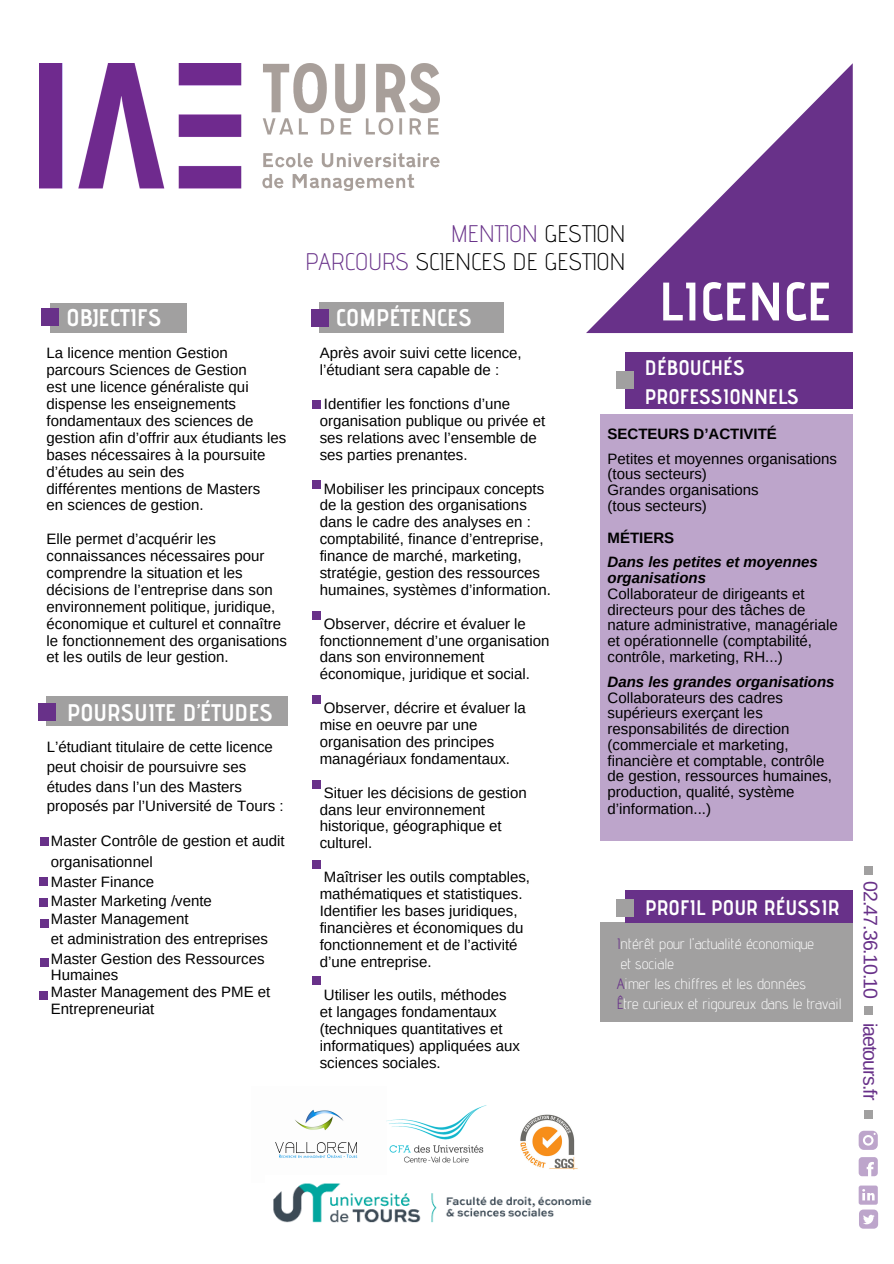
<style>
.page{position:relative;width:894px;height:1264px;background:#fff}
.page>*{position:absolute;margin:0;border:0;box-sizing:border-box;transform-origin:0 0}
.t1{font:700 54px "Advent Pro";color:#fff}
.t2{font:700 24px "Advent Pro";color:#fff}
.t3{font:300 24px "Advent Pro";color:#000}
.t4{font:300 24px "Advent Pro";color:#683189}
.t5{font:700 21px/29.2px "Advent Pro";color:#fff}
.t6{font:19.5px "Arimo";letter-spacing:-.045em;color:#683189}
.t7{font:15px/17px "Arimo";color:#000}
.t8{font:300 15px "Advent Pro";color:#fff}
.t9{font:italic 700 15px "Arimo";color:#000}
.t10{font:700 15px "Arimo";color:#000}
.s1{color:#000}
.s2{color:#683189}
.s3{font-weight:400;color:#683189}
</style>
<div class="page">
<svg style="left:586px;top:64px;width:266px;height:269px"></svg>
<img style="left:39px;top:63px;width:400px;height:127px">
<div style="left:625px;top:352px;width:227px;height:56px;background:#683189"></div>
<div style="left:50px;top:303px;width:136px;height:30px;background:#a1a0a0"></div>
<div style="left:320px;top:302px;width:183px;height:31px;background:#a1a0a0"></div>
<div style="left:47px;top:696px;width:240px;height:30px;background:#a1a0a0"></div>
<div style="left:38px;top:703px;width:17px;height:17px;background:#683189"></div>
<div style="left:41px;top:308px;width:17px;height:17px;background:#683189"></div>
<div style="left:311px;top:309px;width:17px;height:17px;background:#683189"></div>
<div style="left:616px;top:372px;width:17px;height:17px;background:#a1a0a0"></div>
<div style="left:312px;top:400px;width:9px;height:8px;background:#683189"></div>
<div style="left:312px;top:480px;width:9px;height:8px;background:#683189"></div>
<div style="left:312px;top:611px;width:9px;height:8px;background:#683189"></div>
<div style="left:312px;top:695px;width:9px;height:9px;background:#683189"></div>
<div style="left:312px;top:780px;width:9px;height:8px;background:#683189"></div>
<div style="left:312px;top:860px;width:9px;height:9px;background:#683189"></div>
<div style="left:312px;top:976px;width:9px;height:8px;background:#683189"></div>
<div style="left:40px;top:836px;width:8px;height:9px;background:#683189"></div>
<div style="left:39px;top:877px;width:9px;height:8px;background:#683189"></div>
<div style="left:39px;top:898px;width:9px;height:9px;background:#683189"></div>
<div style="left:40px;top:919px;width:8px;height:8px;background:#683189"></div>
<div style="left:40px;top:957px;width:8px;height:9px;background:#683189"></div>
<div style="left:39px;top:991px;width:9px;height:9px;background:#683189"></div>
<div style="left:600px;top:414px;width:252px;height:427px;background:#bda5cb"></div>
<div style="left:600px;top:922px;width:252px;height:99px;background:#a1a0a0"></div>
<div style="left:625px;top:890px;width:227px;height:33px;background:#683189"></div>
<div style="left:616px;top:899px;width:17px;height:17px;background:#a1a0a0"></div>
<div style="left:863px;top:1006px;width:9px;height:9px;background:#a1a0a0"></div>
<div style="left:863px;top:1109px;width:9px;height:9px;background:#a1a0a0"></div>
<div style="left:863px;top:865px;width:9px;height:9px;background:#a1a0a0"></div>
<svg style="left:858px;top:1157px;width:19px;height:19px"></svg>
<svg style="left:858px;top:1130px;width:19px;height:19px"></svg>
<svg style="left:858px;top:1185px;width:19px;height:43px"></svg>
<img style="left:275px;top:1109px;width:83px;height:49px">
<img style="left:520px;top:1114px;width:58px;height:55px">
<img style="left:386px;top:1105px;width:101px;height:58px">
<img style="left:273px;top:1183px;width:319px;height:40px">
<p class="t4" style="left:451px;top:219px;width:175px">MENTION <span class="s1">GESTION</span></p>
<p class="t3" style="left:305px;top:246px;width:321px"><span class="s2">PARCOURS</span> SCIENCES DE GESTION</p>
<p class="t2" style="left:66px;top:302px;width:96px">OBJECTIFS</p>
<p class="t2" style="left:336px;top:302px;width:137px">COMPÉTENCES</p>
<p class="t1" style="left:658px;top:268px;width:174px">LICENCE</p>
<p class="t7" style="left:47px;top:344px;width:183px">La licence mention Gestion</p>
<p class="t7" style="left:47px;top:361px;width:202px">parcours Sciences de Gestion</p>
<p class="t7" style="left:47px;top:378px;width:241px">est une licence généraliste qui dispense les enseignements fondamentaux des sciences de gestion afin d’offrir aux étudiants les bases nécessaires à la poursuite d’études au sein des</p>
<p class="t7" style="left:47px;top:480px;width:215px">différentes mentions de Masters</p>
<p class="t7" style="left:47px;top:496px;width:158px">en sciences de gestion.</p>
<p class="t7" style="left:47px;top:530px;width:242px">Elle permet d’acquérir les connaissances nécessaires pour comprendre la situation et les décisions de l’entreprise dans son environnement politique, juridique, économique et culturel et connaître le fonctionnement des organisations et les outils de leur gestion.</p>
<p class="t2" style="left:67px;top:697px;width:207px">POURSUITE D’ÉTUDES</p>
<p class="t7" style="left:47px;top:738px;width:228px">L’étudiant titulaire de cette licence</p>
<p class="t7" style="left:47px;top:758px;width:201px">peut choisir de poursuivre ses</p>
<p class="t7" style="left:47px;top:778px;width:197px">études dans l’un des Masters</p>
<p class="t7" style="left:47px;top:797px;width:238px">proposés par l’Université de Tours :</p>
<p class="t7" style="left:51px;top:831px;width:235px;line-height:20.2px">Master Contrôle de gestion et audit organisationnel</p>
<p class="t7" style="left:51px;top:873px;width:105px">Master Finance</p>
<p class="t7" style="left:51px;top:892px;width:162px">Master Marketing /vente</p>
<p class="t7" style="left:51px;top:908px;width:218px;line-height:20.2px">Master Management<br>et administration des entreprises</p>
<p class="t7" style="left:51px;top:949px;width:215px">Master Gestion des Ressources</p>
<p class="t7" style="left:51px;top:966px;width:69px">Humaines</p>
<p class="t7" style="left:51px;top:983px;width:221px">Master Management des PME et<br>Entrepreneuriat</p>
<p class="t7" style="left:320px;top:344px;width:203px">Après avoir suivi cette licence,</p>
<p class="t7" style="left:320px;top:361px;width:181px">l’étudiant sera capable de :</p>
<p class="t7" style="left:324px;top:395px;width:188px">Identifier les fonctions d’une</p>
<p class="t7" style="left:320px;top:412px;width:227px">organisation publique ou privée et</p>
<p class="t7" style="left:320px;top:429px;width:218px">ses relations avec l’ensemble de</p>
<p class="t7" style="left:320px;top:446px;width:149px">ses parties prenantes.</p>
<p class="t7" style="left:324px;top:480px;width:222px">Mobiliser les principaux concepts</p>
<p class="t7" style="left:320px;top:496px;width:208px">de la gestion des organisations</p>
<p class="t7" style="left:320px;top:513px;width:213px">dans le cadre des analyses en :</p>
<p class="t7" style="left:320px;top:530px;width:225px">comptabilité, finance d’entreprise,</p>
<p class="t7" style="left:320px;top:547px;width:203px">finance de marché, marketing,</p>
<p class="t7" style="left:320px;top:564px;width:222px">stratégie, gestion des ressources</p>
<p class="t7" style="left:320px;top:581px;width:233px">humaines, systèmes d’information.</p>
<p class="t7" style="left:324px;top:615px;width:203px">Observer, décrire et évaluer le</p>
<p class="t7" style="left:320px;top:632px;width:231px">fonctionnement d’une organisation dans son environnement économique, juridique et social.</p>
<p class="t7" style="left:320px;top:699px;width:207px">Observer, décrire et évaluer la mise en oeuvre par une organisation des principes managériaux fondamentaux.</p>
<p class="t7" style="left:324px;top:784px;width:204px">Situer les décisions de gestion</p>
<p class="t7" style="left:320px;top:800px;width:183px">dans leur environnement historique, géographique et culturel.</p>
<p class="t7" style="left:324px;top:868px;width:207px">Maîtriser les outils comptables,</p>
<p class="t7" style="left:320px;top:885px;width:204px">mathématiques et statistiques.</p>
<p class="t7" style="left:320px;top:902px;width:199px">Identifier les bases juridiques,</p>
<p class="t7" style="left:320px;top:919px;width:205px">financières et économiques du</p>
<p class="t7" style="left:320px;top:936px;width:199px">fonctionnement et de l’activité</p>
<p class="t7" style="left:320px;top:952px;width:113px">d’une entreprise.</p>
<p class="t7" style="left:324px;top:986px;width:184px">Utiliser les outils, méthodes</p>
<p class="t7" style="left:320px;top:1003px;width:178px">et langages fondamentaux</p>
<p class="t7" style="left:320px;top:1020px;width:184px">(techniques quantitatives et</p>
<p class="t7" style="left:320px;top:1037px;width:202px">informatiques) appliquées aux</p>
<p class="t7" style="left:320px;top:1054px;width:122px">sciences sociales.</p>
<p class="t5" style="left:644px;top:352px;width:155px">DÉBOUCHÉS<br>PROFESSIONNELS</p>
<p class="t10" style="left:607px;top:425px;width:171px">SECTEURS D’ACTIVITÉ</p>
<p class="t7" style="left:607px;top:450px;width:231px">Petites et moyennes organisations</p>
<p class="t7" style="left:607px;top:466px;width:101px">(tous secteurs)</p>
<p class="t7" style="left:607px;top:481px;width:152px">Grandes organisations</p>
<p class="t7" style="left:607px;top:497px;width:101px">(tous secteurs)</p>
<p class="t10" style="left:607px;top:529px;width:68px">MÉTIERS</p>
<p class="t9" style="left:607px;top:553px;width:212px">Dans les petites et moyennes</p>
<p class="t9" style="left:607px;top:569px;width:100px">organisations</p>
<p class="t7" style="left:607px;top:586px;width:232px;line-height:15.8px">Collaborateur de dirigeants et directeurs pour des tâches de nature administrative, managériale et opérationnelle (comptabilité, contrôle, marketing, RH...)</p>
<p class="t9" style="left:607px;top:673px;width:228px">Dans les grandes organisations</p>
<p class="t7" style="left:607px;top:688px;width:177px">Collaborateurs des cadres</p>
<p class="t7" style="left:607px;top:704px;width:157px">supérieurs exerçant les</p>
<p class="t7" style="left:607px;top:720px;width:183px">responsabilités de direction</p>
<p class="t7" style="left:607px;top:736px;width:182px">(commerciale et marketing,</p>
<p class="t7" style="left:607px;top:752px;width:218px">financière et comptable, contrôle</p>
<p class="t7" style="left:607px;top:767px;width:226px">de gestion, ressources humaines,</p>
<p class="t7" style="left:607px;top:783px;width:188px">production, qualité, système</p>
<p class="t7" style="left:607px;top:800px;width:105px">d’information...)</p>
<p class="t5" style="left:645px;top:893px;width:196px">PROFIL POUR RÉUSSIR</p>
<p class="t8" style="left:616px;top:934px;width:199px"><span class="s3">I</span>ntérêt pour l'actualité économique</p>
<p class="t8" style="left:620px;top:954px;width:55px">et sociale</p>
<p class="t8" style="left:616px;top:974px;width:190px"><span class="s3">A</span>imer les chiffres et les données</p>
<p class="t8" style="left:616px;top:994px;width:226px"><span class="s3">Ê</span>tre curieux et rigoureux dans le travail</p>
<p class="t6" style="left:881px;top:880px;width:120px;rotate:90deg">02.47.36.10.10</p>
<p class="t6" style="left:880px;top:1022px;width:79px;rotate:90deg">iaetours.fr</p>
</div>
